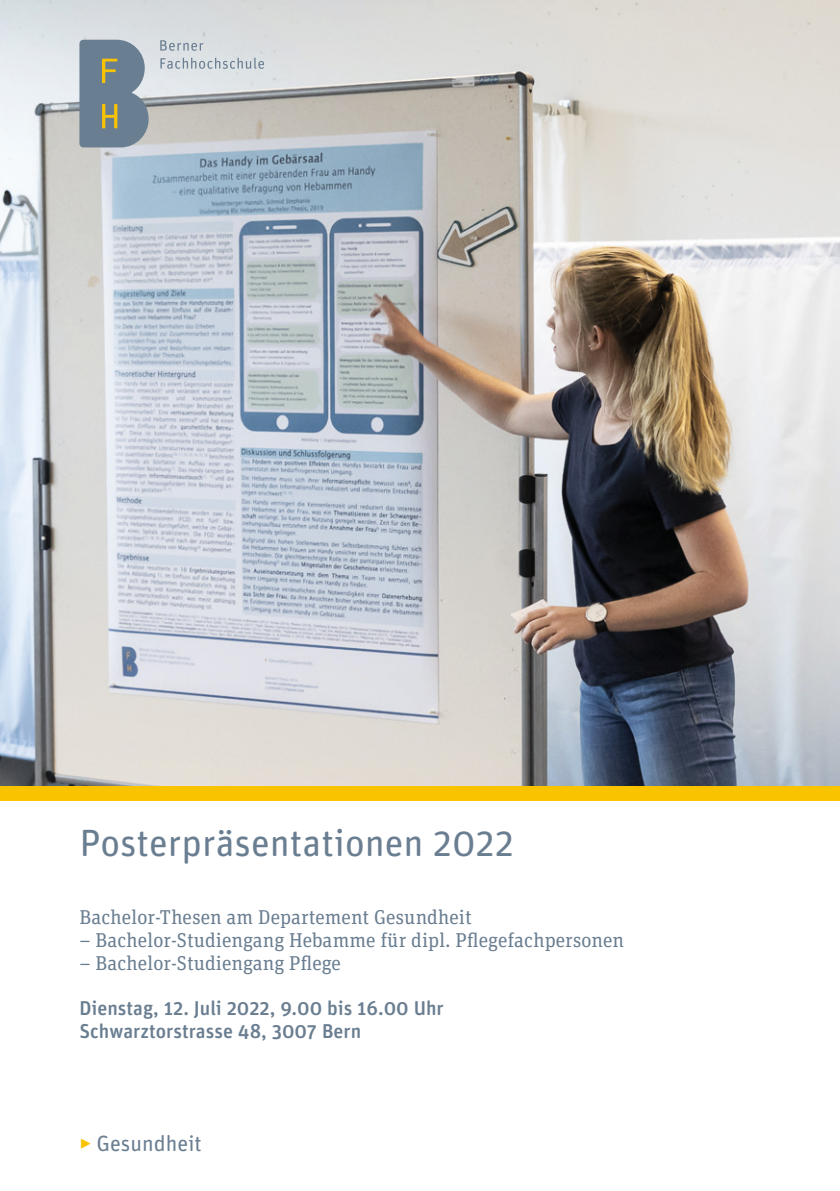
<style>
.page{position:relative;width:840px;height:1191px;background:#fff}
.page>*{position:absolute;margin:0;border:0;box-sizing:border-box;transform-origin:0 0}
.Haupttitel{font:38px "Unit Rounded Pro";color:#6a7e91}
.t1{font:22px "Unit Rounded Pro";color:#6a7e91}
.Teaser{font:20px "Unit Slab Pro";color:#6a7e91}
.Untertitel{font:500 20px "Unit Rounded Pro";color:#6a7e91}
.s1{font-weight:300;color:#fac300}
</style>
<div class="page">
<img style="left:0;top:0;width:839px;height:787px">
<div style="left:0;top:787px;width:839px;height:14px;background:#fac300"></div>
<svg style="left:79px;top:40px;width:69px;height:107px;background:#7b8a92"></svg>
<svg style="left:160px;top:40px;width:43px;height:11px"></svg>
<svg style="left:160px;top:58px;width:104px;height:11px"></svg>
<p class="Haupttitel" style="left:79px;top:817px;width:435px">Posterpräsentationen 2022</p>
<p class="Teaser" style="left:79px;top:904px;width:393px">Bachelor-Thesen am Departement Gesundheit</p>
<p class="Teaser" style="left:79px;top:926px;width:546px">– Bachelor-Studiengang Hebamme für dipl. Pflegefachpersonen</p>
<p class="Teaser" style="left:79px;top:949px;width:263px">– Bachelor-Studiengang Pflege</p>
<p class="Untertitel" style="left:79px;top:994px;width:366px">Dienstag, 12. Juli 2022, 9.00 bis 16.00 Uhr</p>
<p class="Untertitel" style="left:79px;top:1016px;width:283px">Schwarztorstrasse 48, 3007 Bern</p>
<p class="t1" style="left:79px;top:1128px;width:124px"><span class="s1">‣</span> Gesundheit</p>
</div>
